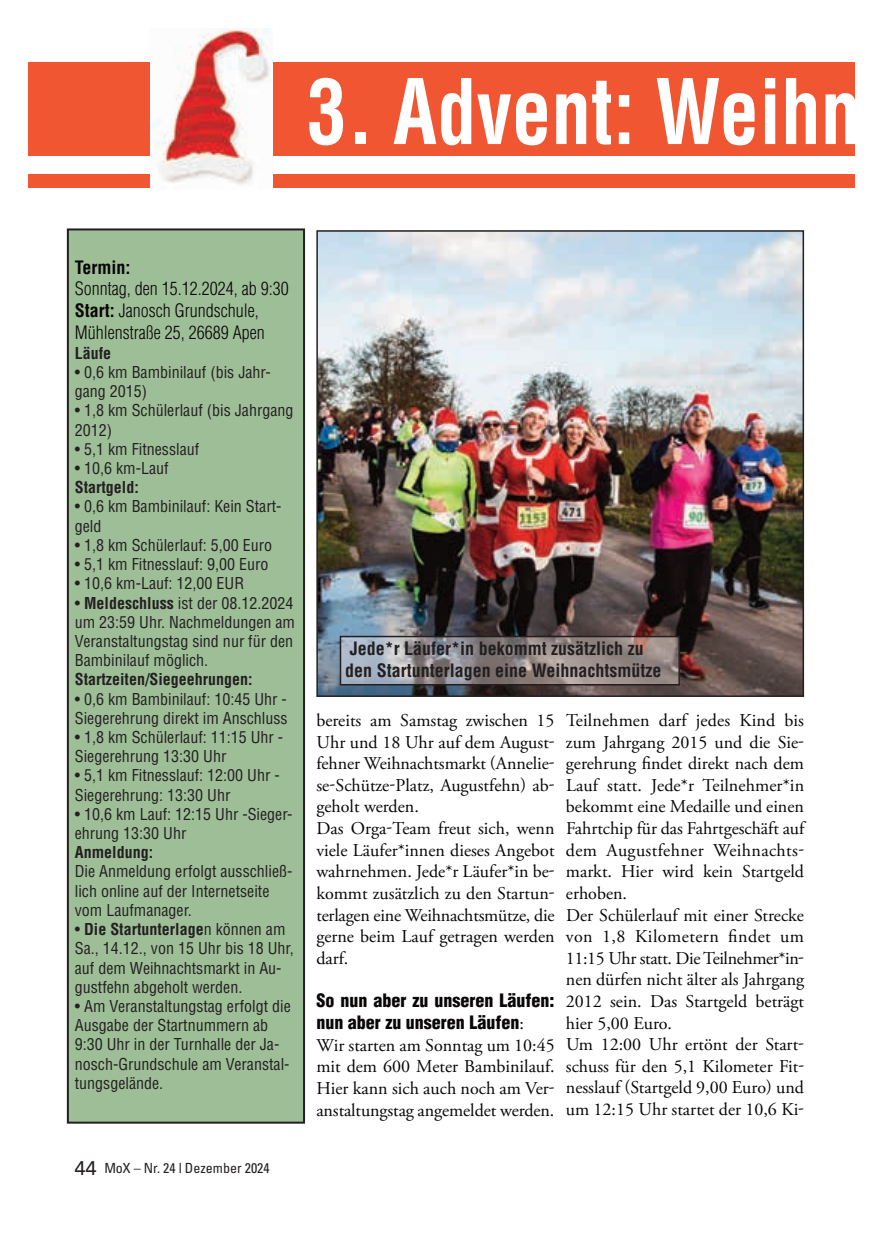
<style>
.page{position:relative;width:896px;height:1248px;background:#fff}
.page>*{position:absolute;margin:0;border:0;box-sizing:border-box;transform-origin:0 0}
.t1{font:700 condensed 88px "Helvetica";color:#fff;scale:.9 1}
.t2{font:18px/21.6px "Adobe Garamond Pro";color:#080505}
.t3{font:300 condensed 18px/21.6px "Helvetica";color:#080505}
.t4{font:700 condensed 18px/21.6px "Helvetica";color:#231f20}
.t5{font:condensed 16px/19.2px "Helvetica";color:#231f20}
.t6{font:700 condensed 16px "Helvetica";color:#231f20}
.t7{font:condensed 14px "Univers";color:#231f20}
.s1{font-weight:700}
.s2{font-stretch:normal;font-size:20px}
.s3{font-family:"Helvetica";font-weight:900;font-stretch:condensed}
</style>
<div class="page">
<div style="left:68px;top:229px;width:236px;height:893px;background:#9ebe98"></div>
<div style="left:67px;top:228px;width:238px;height:895px;border:2px solid #231f20"></div>
<div style="left:28px;top:63px;width:827px;height:66px;background:#f05632"></div>
<div style="left:28px;top:127px;width:827px;height:60px;background:#f05632"></div>
<img style="left:319px;top:233px;width:482px;height:461px">
<div style="left:316px;top:230px;width:488px;height:467px;border:2px solid #231f20"></div>
<div style="left:28px;top:156px;width:827px;height:17px;background:#fff"></div>
<img style="left:151px;top:28px;width:121px;height:159px">
<img style="left:343px;top:638px;width:334px;height:44px">
<div style="left:340px;top:635px;width:340px;height:50px;border:2px solid #231f20"></div>
<p class="t1" style="left:307px;top:78px;width:616px">3. Advent: Weihn</p>
<p class="t3" style="left:75px;top:258px;width:215px"><span class="s1">Termin:<br></span>Sonntag, den 15.12.2024, ab 9:30<br><span class="s1">Start:</span> Janosch Grundschule,<br>Mühlenstraße 25, 26689 Apen</p>
<p class="t6" style="left:75px;top:347px;width:38px">Läufe</p>
<p class="t5" style="left:75px;top:364px;width:197px">• 0,6 km Bambinilauf (bis Jahr&shy;gang 2015)</p>
<p class="t5" style="left:75px;top:402px;width:220px">• 1,8 km Schülerlauf (bis Jahrgang<br>2012)</p>
<p class="t5" style="left:75px;top:440px;width:126px">• 5,1 km Fitnesslauf</p>
<p class="t5" style="left:75px;top:460px;width:95px">• 10,6 km-Lauf<br><span class="s1">Startgeld:</span></p>
<p class="t5" style="left:75px;top:498px;width:208px">• 0,6 km Bambinilauf: Kein Start&shy;geld</p>
<p class="t5" style="left:75px;top:536px;width:199px">• 1,8 km Schülerlauf: 5,00 Euro</p>
<p class="t5" style="left:75px;top:556px;width:195px">• 5,1 km Fitnesslauf: 9,00 Euro</p>
<p class="t5" style="left:75px;top:575px;width:171px">• 10,6 km-Lauf: 12,00 EUR</p>
<p class="t5" style="left:75px;top:594px;width:222px">• <span class="s1">Meldeschluss</span> ist der 08.12.2024 um 23:59 Uhr. Nachmeldungen am<br>Veranstaltungstag sind nur für den<br>Bambinilauf möglich.<br><span class="s1">Startzeiten/Siegeehrungen:</span></p>
<p class="t5" style="left:75px;top:690px;width:214px">• 0,6 km Bambinilauf: 10:45 Uhr -<br>Siegerehrung direkt im Anschluss</p>
<p class="t5" style="left:75px;top:728px;width:210px">• 1,8 km Schülerlauf: 11:15 Uhr -<br>Siegerehrung 13:30 Uhr</p>
<p class="t5" style="left:75px;top:767px;width:206px">• 5,1 km Fitnesslauf: 12:00 Uhr -<br>Siegerehrung: 13:30 Uhr</p>
<p class="t5" style="left:75px;top:805px;width:219px">• 10,6 km Lauf: 12:15 Uhr -Sieger&shy;ehrung 13:30 Uhr<br><span class="s1">Anmeldung:<br></span>Die Anmeldung erfolgt ausschließ&shy;lich online auf der Internetseite vom Laufmanager.</p>
<p class="t5" style="left:75px;top:920px;width:220px">• <span class="s1">Die Startunterlage</span>n können am<br>Sa., 14.12., von 15 Uhr bis 18 Uhr, auf dem Weihnachtsmarkt in Au&shy;gustfehn abgeholt werden.</p>
<p class="t5" style="left:75px;top:997px;width:217px">• Am Veranstaltungstag erfolgt die<br>Ausgabe der Startnummern ab<br>9:30 Uhr in der Turnhalle der Ja&shy;nosch-Grundschule am Veranstal&shy;tungsgelände.</p>
<p class="t7" style="left:75px;top:1162px;width:197px"><span class="s2">44</span> MoX – Nr. 24 l Dezember 2024</p>
<p class="t4" style="left:345px;top:639px;width:318px">Jede*r Läufer*in bekommt zusätzlich zu den Startunterlagen eine Weihnachtsmütze</p>
<p class="t2" style="left:316px;top:711px;width:240px">bereits am Samstag zwischen 15<br>Uhr und 18 Uhr auf dem August&shy;fehner Weihnachtsmarkt (Annelie&shy;se-Schütze-Platz, Augustfehn) ab&shy;geholt werden.<br>Das Orga-Team freut sich, wenn viele Läufer*innen dieses Angebot wahrnehmen. Jede*r Läufer*in be&shy;kommt zusätzlich zu den Startun&shy;terlagen eine Weihnachtsmütze, die gerne beim Lauf getragen werden darf.</p>
<p class="t2" style="left:316px;top:992px;width:240px"><span class="s3">So nun aber zu unseren Läufen: nun aber zu unseren Läufen</span>:<br>Wir starten am Sonntag um 10:45 mit dem 600 Meter Bambinilauf.<br>Hier kann sich auch noch am Ver&shy;anstaltungstag angemeldet werden.</p>
<p class="t2" style="left:566px;top:711px;width:240px">Teilnehmen darf jedes Kind bis zum Jahrgang 2015 und die Sie&shy;gerehrung findet direkt nach dem<br>Lauf statt. Jede*r Teilnehmer*in bekommt eine Medaille und einen<br>Fahrtchip für das Fahrtgeschäft auf dem Augustfehner Weihnachts&shy;markt. Hier wird kein Startgeld erhoben.<br>Der Schülerlauf mit einer Strecke von 1,8 Kilometern findet um<br>11:15 Uhr statt. Die Teilnehmer*in&shy;nen dürfen nicht älter als Jahrgang<br>2012 sein. Das Startgeld beträgt hier 5,00 Euro.<br>Um 12:00 Uhr ertönt der Start&shy;schuss für den 5,1 Kilometer Fit&shy;nesslauf (Startgeld 9,00 Euro) und um 12:15 Uhr startet der 10,6 Ki-</p>
</div>
